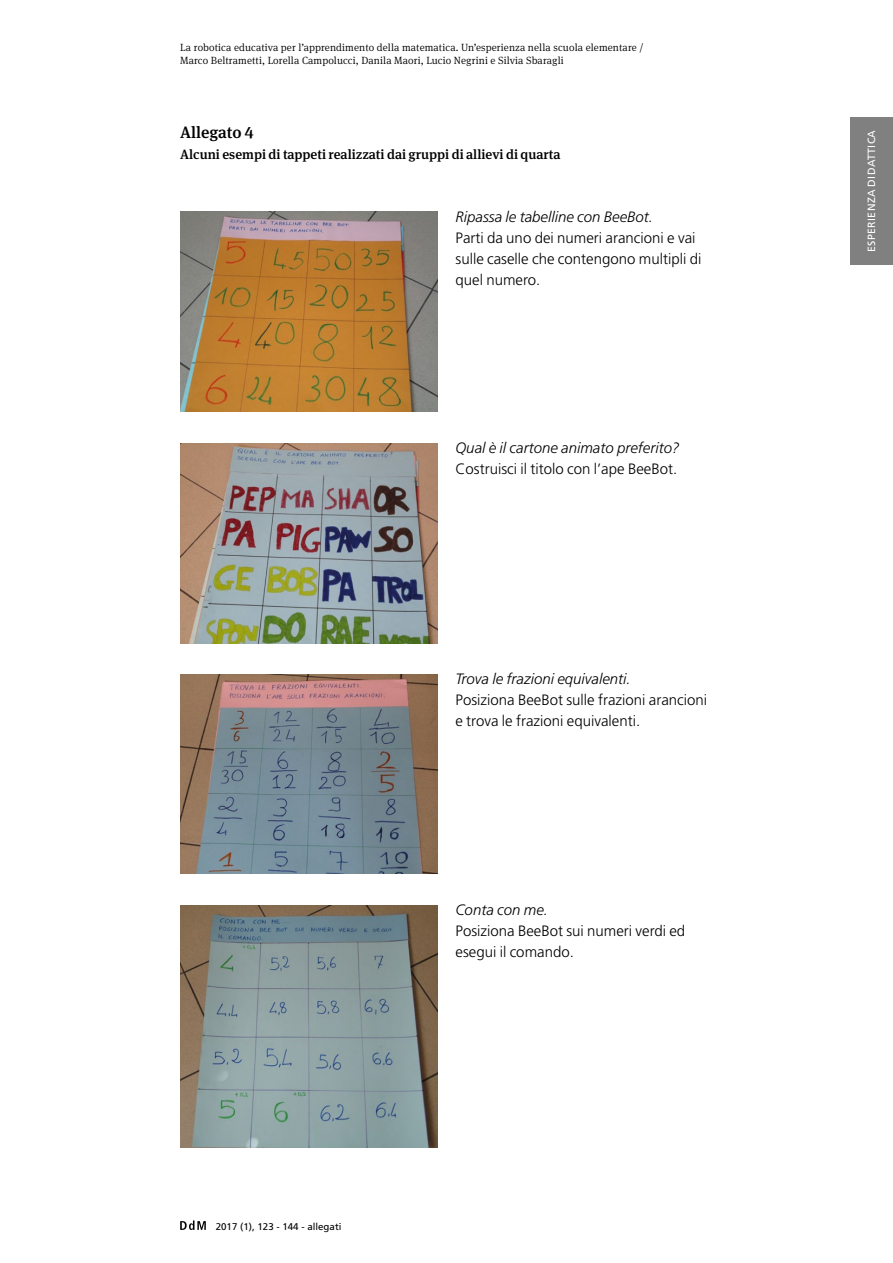
<style>
.page{position:relative;width:893px;height:1263px;background:#fff}
.page>*{position:absolute;margin:0;border:0;box-sizing:border-box;transform-origin:0 0}
.t1{font:500 16.5px "Meta Serif OT";color:#000}
.t2{font:300 15px/21px "Frutiger LT";color:#000}
.t3{font:italic 300 15px "Frutiger LT";color:#000}
.t4{font:500 13.5px "Meta Serif OT";color:#000}
.t5{font:300 10.5px/13.5px "Meta Serif OT";letter-spacing:.01em;color:#000}
.t6{font:10.5px "Frutiger LT";letter-spacing:.04em;color:#fff}
.t7{font:9.75px "Frutiger CE";color:#000}
</style>
<div class="page">
<div style="left:850px;top:117px;width:43px;height:148px;background:#808080"></div>
<svg style="left:180px;top:1220px;width:26px;height:10px"></svg>
<img style="left:180px;top:212px;width:257px;height:199px">
<img style="left:181px;top:444px;width:257px;height:199px">
<img style="left:180px;top:675px;width:257px;height:199px">
<img style="left:180px;top:905px;width:257px;height:242px">
<p class="t5" style="left:180px;top:40px;width:465px">La robotica educativa per l’apprendimento della matematica. Un’esperienza nella scuola elementare /<br>Marco Beltrametti, Lorella Campolucci, Danila Maori, Lucio Negrini e Silvia Sbaragli</p>
<p class="t1" style="left:180px;top:122px;width:75px">Allegato 4</p>
<p class="t4" style="left:180px;top:146px;width:382px">Alcuni esempi di tappeti realizzati dai gruppi di allievi di quarta</p>
<p class="t3" style="left:455px;top:208px;width:199px">Ripassa le tabelline con BeeBot.</p>
<p class="t2" style="left:455px;top:228px;width:247px">Parti da uno dei numeri arancioni e vai sulle caselle che contengono multipli di quel numero.</p>
<p class="t3" style="left:455px;top:439px;width:226px">Qual è il cartone animato preferito?</p>
<p class="t2" style="left:455px;top:459px;width:223px">Costruisci il titolo con l’ape BeeBot.</p>
<p class="t3" style="left:455px;top:670px;width:177px">Trova le frazioni equivalenti.</p>
<p class="t2" style="left:455px;top:690px;width:253px">Posiziona BeeBot sulle frazioni arancioni e trova le frazioni equivalenti.</p>
<p class="t7" style="left:216px;top:1221px;width:127px">2017 (1), 123 - 144 - allegati</p>
<p class="t3" style="left:455px;top:901px;width:94px">Conta con me.</p>
<p class="t2" style="left:455px;top:921px;width:231px">Posiziona BeeBot sui numeri verdi ed esegui il comando.</p>
<p class="t6" style="left:865px;top:252px;width:124px;rotate:-90deg">ESPERIENZA DIDATTICA</p>
</div>
